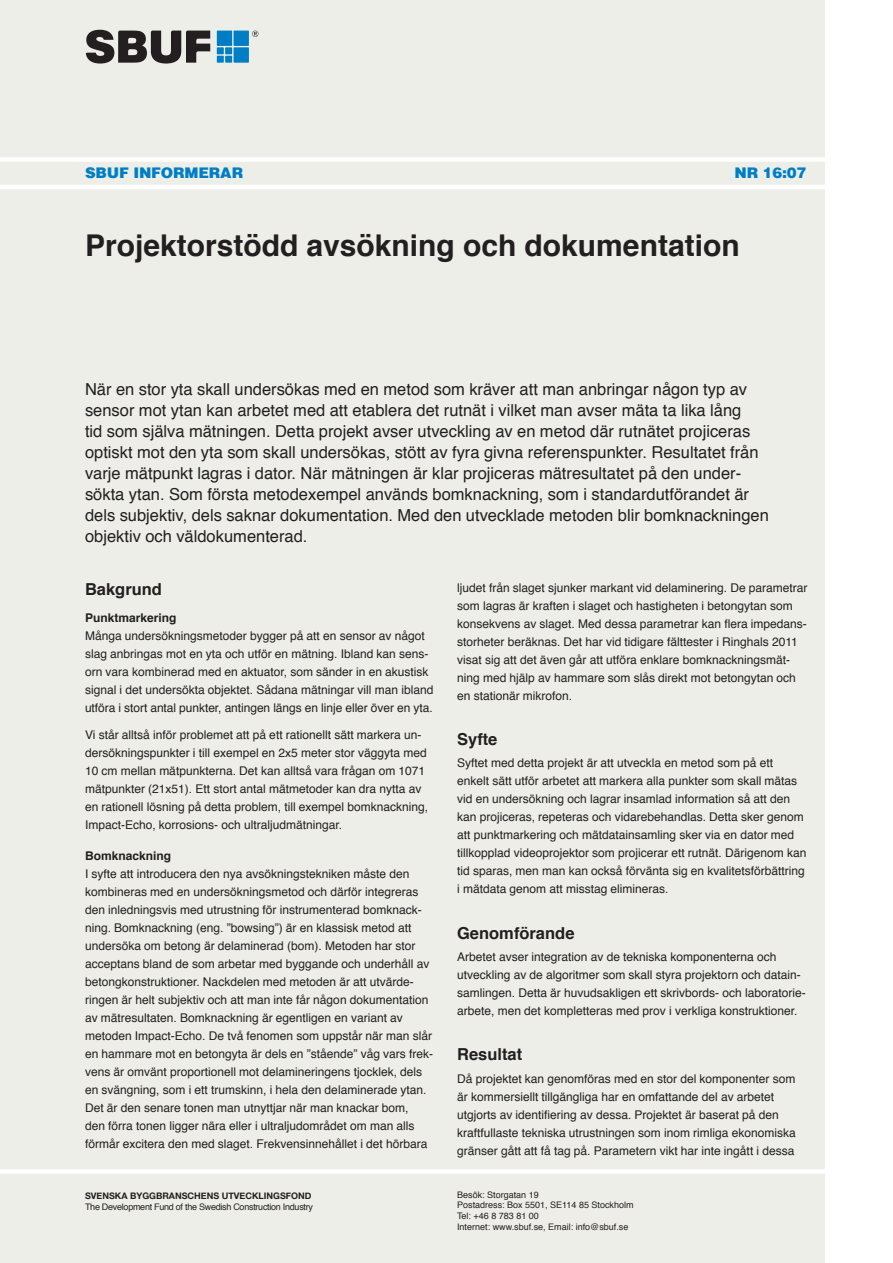
<style>
.page{position:relative;width:893px;height:1263px;background:#fff}
.page>*{position:absolute;margin:0;border:0;box-sizing:border-box;transform-origin:0 0}
.Rubrik{font:700 30px "Helvetica";color:#231f20}
.Ingress{font:16.5px/21px "Helvetica";color:#231f20}
.Mellanrubbe{font:700 16.5px "Helvetica";color:#231f20}
.t1{font:900 15px "Helvetica";letter-spacing:-.02em;color:#007ec5}
.Brödtext{font:12px/18px "Helvetica";color:#231f20}
.Mellanrubrik_2{font:700 12px "Helvetica";color:#231f20}
.t2{font:9px/10.8px "Helvetica";color:#231f20}
.t3{font:9px "Helvetica";letter-spacing:-.03em;color:#231f20}
.t4{font:700 9px "Helvetica Neue";color:#231f20}
</style>
<div class="page">
<div style="left:0;top:0;width:825px;height:1263px;background:#eeeee9"></div>
<svg style="left:86px;top:30px;width:124px;height:34px"></svg>
<div style="left:225px;top:47px;width:7px;height:7px;background:#007ec5"></div>
<div style="left:217px;top:47px;width:7px;height:7px;background:#007ec5"></div>
<div style="left:225px;top:56px;width:7px;height:7px;background:#007ec5"></div>
<div style="left:217px;top:56px;width:7px;height:7px;background:#007ec5"></div>
<div style="left:234px;top:47px;width:15px;height:16px;background:#007ec5"></div>
<div style="left:234px;top:31px;width:15px;height:15px;background:#007ec5"></div>
<div style="left:217px;top:31px;width:15px;height:15px;background:#007ec5"></div>
<svg style="left:252px;top:31px;width:6px;height:6px"></svg>
<div style="left:0;top:157px;width:835px;height:5px;background:#fff"></div>
<hr style="left:0;top:185px;width:835px;height:4px;background:#fff">
<div style="left:0;top:1169px;width:836px;height:5px;background:#fff"></div>
<p class="t1" style="left:85px;top:164px;width:160px">SBUF INFORMERAR</p>
<p class="t1" style="left:734px;top:164px;width:74px">NR 16:07</p>
<p class="Rubrik" style="left:85px;top:222px;width:656px">Projektorstödd avsökning och dokumentation</p>
<p class="Ingress" style="left:85px;top:379px;width:685px">När en stor yta skall undersökas med en metod som kräver att man anbringar någon typ av sensor mot ytan kan arbetet med att etablera det rutnät i vilket man avser mäta ta lika lång<br>tid som själva mätningen. Detta projekt avser utveckling av en metod där rutnätet projiceras optiskt mot den yta som skall undersökas, stött av fyra givna referenspunkter. Resultatet från varje mätpunkt lagras i dator. När mätningen är klar projiceras mätresultatet på den under&shy;sökta ytan. Som första metodexempel används bomknackning, som i standardutförandet är dels subjektiv, dels saknar dokumentation. Med den utvecklade metoden blir bomknackningen objektiv och väldokumenterad.</p>
<p class="Brödtext" style="left:457px;top:579px;width:352px">ljudet från slaget sjunker markant vid delaminering. De parametrar som lagras är kraften i slaget och hastigheten i betongytan som konsekvens av slaget. Med dessa parametrar kan flera impedans&shy;storheter beräknas. Det har vid tidigare fälttester i Ringhals 2011 visat sig att det även går att utföra enklare bomknackningsmät&shy;ning med hjälp av hammare som slås direkt mot betongytan och en stationär mikrofon.</p>
<p class="Mellanrubbe" style="left:457px;top:726px;width:42px">Syfte</p>
<p class="Brödtext" style="left:457px;top:754px;width:351px">Syftet med detta projekt är att utveckla en metod som på ett enkelt sätt utför arbetet att markera alla punkter som skall mätas vid en undersökning och lagrar insamlad information så att den kan projiceras, repeteras och vidarebehandlas. Detta sker genom att punktmarkering och mätdatainsamling sker via en dator med tillkopplad videoprojektor som projicerar ett rutnät. Därigenom kan tid sparas, men man kan också förvänta sig en kvalitetsförbättring i mätdata genom att misstag elimineras.</p>
<p class="Mellanrubbe" style="left:457px;top:919px;width:119px">Genomförande</p>
<p class="Brödtext" style="left:457px;top:948px;width:350px">Arbetet avser integration av de tekniska komponenterna och utveckling av de algoritmer som skall styra projektorn och datain&shy;samlingen. Detta är huvudsakligen ett skrivbords- och laboratorie&shy;arbete, men det kompletteras med prov i verkliga konstruktioner.</p>
<p class="Mellanrubbe" style="left:457px;top:1041px;width:67px">Resultat</p>
<p class="Brödtext" style="left:457px;top:1070px;width:340px">Då projektet kan genomföras med en stor del komponenter som är kommersiellt tillgängliga har en omfattande del av arbetet utgjorts av identifiering av dessa. Projektet är baserat på den kraftfullaste tekniska utrustningen som inom rimliga ekonomiska gränser gått att få tag på. Parametern vikt har inte ingått i dessa</p>
<p class="Mellanrubbe" style="left:85px;top:576px;width:79px">Bakgrund</p>
<p class="Mellanrubrik_2" style="left:85px;top:608px;width:93px">Punktmarkering</p>
<p class="Brödtext" style="left:85px;top:627px;width:350px">Många undersökningsmetoder bygger på att en sensor av något slag anbringas mot en yta och utför en mätning. Ibland kan sens&shy;orn vara kombinerad med en aktuator, som sänder in en akustisk signal i det undersökta objektet. Sådana mätningar vill man ibland utföra i stort antal punkter, antingen längs en linje eller över en yta.</p>
<p class="Brödtext" style="left:85px;top:726px;width:345px">Vi står alltså inför problemet att på ett rationellt sätt markera un&shy;dersökningspunkter i till exempel en 2x5 meter stor väggyta med 10 cm mellan mätpunkterna. Det kan alltså vara frågan om 1071 mätpunkter (21x51). Ett stort antal mätmetoder kan dra nytta av en rationell lösning på detta problem, till exempel bomknackning, Impact-Echo, korrosions- och ultraljudmätningar.</p>
<p class="Mellanrubrik_2" style="left:85px;top:846px;width:88px">Bomknackning</p>
<p class="Brödtext" style="left:85px;top:865px;width:350px">I syfte att introducera den nya avsökningstekniken måste den kombineras med en undersökningsmetod och därför integreras den inledningsvis med utrustning för instrumenterad bomknack&shy;ning. Bomknackning (eng. ”bowsing”) är en klassisk metod att undersöka om betong är delaminerad (bom). Metoden har stor acceptans bland de som arbetar med byggande och underhåll av betongkonstruktioner. Nackdelen med metoden är att utvärde&shy;ringen är helt subjektiv och att man inte får någon dokumentation av mätresultaten. Bomknackning är egentligen en variant av metoden Impact-Echo. De två fenomen som uppstår när man slår en hammare mot en betongyta är dels en ”stående” våg vars frek&shy;vens är omvänt proportionell mot delamineringens tjocklek, dels en svängning, som i ett trumskinn, i hela den delaminerade ytan.<br>Det är den senare tonen man utnyttjar när man knackar bom,<br>den förra tonen ligger nära eller i ultraljudområdet om man alls förmår excitera den med slaget. Frekvensinnehållet i det hörbara</p>
<p class="t4" style="left:85px;top:1189px;width:228px">SVENSKA BYGGBRANSCHENS UTVECKLINGSFOND</p>
<p class="t3" style="left:85px;top:1200px;width:229px">The Development Fund of the Swedish Construction Industry</p>
<p class="t2" style="left:457px;top:1189px;width:178px">Besök: Storgatan 19<br>Postadress: Box 5501, SE114 85 Stockholm<br>Tel: +46 8 783 81 00<br>Internet: www.sbuf.se, Email: info@sbuf.se</p>
</div>
